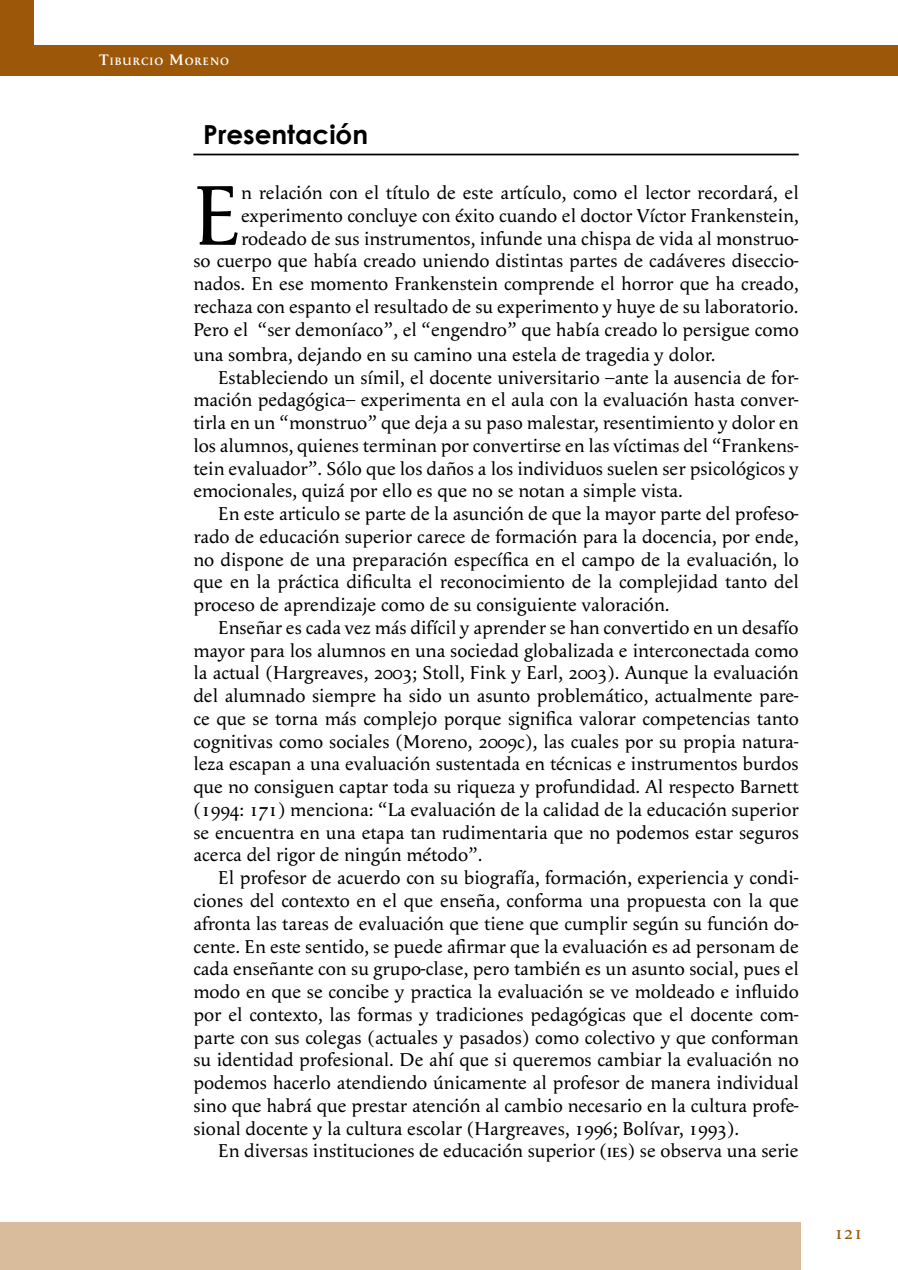
<style>
.page{position:relative;width:898px;height:1270px;background:#fff}
.page>*{position:absolute;margin:0;border:0;box-sizing:border-box;transform-origin:0 0}
.t1{font:87.5px "Apolline";color:#000}
.t2{font:700 26.25px "Century Gothic";color:#000}
.t3{font:19.25px/22.8px "Apolline";color:#000;text-align:right}
.t4{font:19.25px "Apolline";color:#9c5708}
.t5{font:600 11.03px "Apolline";letter-spacing:.085em;color:#fff}
.s1{font-size:15.75px}
.s2{font-family:"Apolline Regular SC"}
</style>
<div class="page">
<div style="left:0;top:0;width:33px;height:75px;background:#9c5708"></div>
<hr style="left:193px;top:154px;width:606px;height:1px;background:#000">
<div style="left:0;top:1222px;width:801px;height:48px;background:#d8bc9c"></div>
<div style="left:33px;top:45px;width:865px;height:30px;background:#9c5708"></div>
<p class="t5" style="left:99px;top:55px;width:131px"><span class="s1">T</span>IBURCIO <span class="s1">M</span>ORENO</p>
<h2 class="t2" style="left:203px;top:118px;width:166px">Presentación</h2>
<p class="t3" style="left:193px;top:181px;width:607px">n relación con el título de este artículo, como el lector recordará, el experimento concluye con éxito cuando el doctor Víctor Frankenstein, rodeado de sus instrumentos, infunde una chispa de vida al monstruo-<br>so cuerpo que había creado uniendo distintas partes de cadáveres diseccio&shy;nados. En ese momento Frankenstein comprende el horror que ha creado, rechaza con espanto el resultado de su experimento y huye de su laboratorio.<br>Pero el “ser demoníaco”, el “engendro” que había creado lo persigue como</p>
<p class="t3" style="left:193px;top:343px;width:524px">una sombra, dejando en su camino una estela de tragedia y dolor.</p>
<p class="t3" style="left:218px;top:366px;width:582px">Estableciendo un símil, el docente universitario –ante la ausencia de for-</p>
<p class="t3" style="left:193px;top:389px;width:607px">mación pedagógica– experimenta en el aula con la evaluación hasta conver-</p>
<p class="t3" style="left:193px;top:411px;width:607px">tirla en un “monstruo” que deja a su paso malestar, resentimiento y dolor en</p>
<p class="t3" style="left:193px;top:434px;width:607px">los alumnos, quienes terminan por convertirse en las víctimas del “Frankens-</p>
<p class="t3" style="left:193px;top:457px;width:607px">tein evaluador”. Sólo que los daños a los individuos suelen ser psicológicos y</p>
<p class="t3" style="left:193px;top:480px;width:491px">emocionales, quizá por ello es que no se notan a simple vista.</p>
<p class="t3" style="left:218px;top:502px;width:582px">En este articulo se parte de la asunción de que la mayor parte del profeso-</p>
<p class="t3" style="left:193px;top:525px;width:607px">rado de educación superior carece de formación para la docencia, por ende,</p>
<p class="t3" style="left:193px;top:548px;width:607px">no dispone de una preparación específica en el campo de la evaluación, lo</p>
<p class="t3" style="left:193px;top:571px;width:607px">que en la práctica dificulta el reconocimiento de la complejidad tanto del</p>
<p class="t3" style="left:193px;top:593px;width:478px">proceso de aprendizaje como de su consiguiente valoración.</p>
<p class="t3" style="left:218px;top:616px;width:582px">Enseñar es cada vez más difícil y aprender se han convertido en un desafío</p>
<p class="t3" style="left:193px;top:639px;width:607px">mayor para los alumnos en una sociedad globalizada e interconectada como</p>
<p class="t3" style="left:193px;top:662px;width:607px">la actual (Hargreaves, 2003; Stoll, Fink y Earl, 2003). Aunque la evaluación</p>
<p class="t3" style="left:193px;top:685px;width:607px">del alumnado siempre ha sido un asunto problemático, actualmente pare-</p>
<p class="t3" style="left:193px;top:707px;width:607px">ce que se torna más complejo porque significa valorar competencias tanto</p>
<p class="t3" style="left:193px;top:730px;width:607px">cognitivas como sociales (Moreno, 2009c), las cuales por su propia natura-</p>
<p class="t3" style="left:193px;top:753px;width:607px">leza escapan a una evaluación sustentada en técnicas e instrumentos burdos</p>
<p class="t3" style="left:193px;top:776px;width:607px">que no consiguen captar toda su riqueza y profundidad. Al respecto Barnett</p>
<p class="t3" style="left:193px;top:798px;width:607px">(1994: 171) menciona: “La evaluación de la calidad de la educación superior</p>
<p class="t3" style="left:193px;top:821px;width:607px">se encuentra en una etapa tan rudimentaria que no podemos estar seguros</p>
<p class="t3" style="left:193px;top:844px;width:291px">acerca del rigor de ningún método”.</p>
<p class="t3" style="left:218px;top:867px;width:582px">El profesor de acuerdo con su biografía, formación, experiencia y condi-</p>
<p class="t3" style="left:193px;top:889px;width:607px">ciones del contexto en el que enseña, conforma una propuesta con la que</p>
<p class="t3" style="left:193px;top:912px;width:607px">afronta las tareas de evaluación que tiene que cumplir según su función do-</p>
<p class="t3" style="left:193px;top:935px;width:607px">cente. En este sentido, se puede afirmar que la evaluación es ad personam de</p>
<p class="t3" style="left:193px;top:958px;width:607px">cada enseñante con su grupo-clase, pero también es un asunto social, pues el</p>
<p class="t3" style="left:193px;top:980px;width:607px">modo en que se concibe y practica la evaluación se ve moldeado e influido</p>
<p class="t3" style="left:193px;top:1003px;width:607px">por el contexto, las formas y tradiciones pedagógicas que el docente com-</p>
<p class="t3" style="left:193px;top:1026px;width:607px">parte con sus colegas (actuales y pasados) como colectivo y que conforman</p>
<p class="t3" style="left:193px;top:1049px;width:607px">su identidad profesional. De ahí que si queremos cambiar la evaluación no</p>
<p class="t3" style="left:193px;top:1071px;width:607px">podemos hacerlo atendiendo únicamente al profesor de manera individual</p>
<p class="t3" style="left:193px;top:1094px;width:607px">sino que habrá que prestar atención al cambio necesario en la cultura profe-</p>
<p class="t3" style="left:193px;top:1117px;width:547px">sional docente y la cultura escolar (Hargreaves, 1996; Bolívar, 1993).</p>
<p class="t3" style="left:218px;top:1140px;width:582px">En diversas instituciones de educación superior (<span class="s2">ies</span>) se observa una serie</p>
<h1 class="t1" style="left:193px;top:164px;width:49px">E</h1>
<p class="t4" style="left:834px;top:1221px;width:30px">121</p>
</div>
